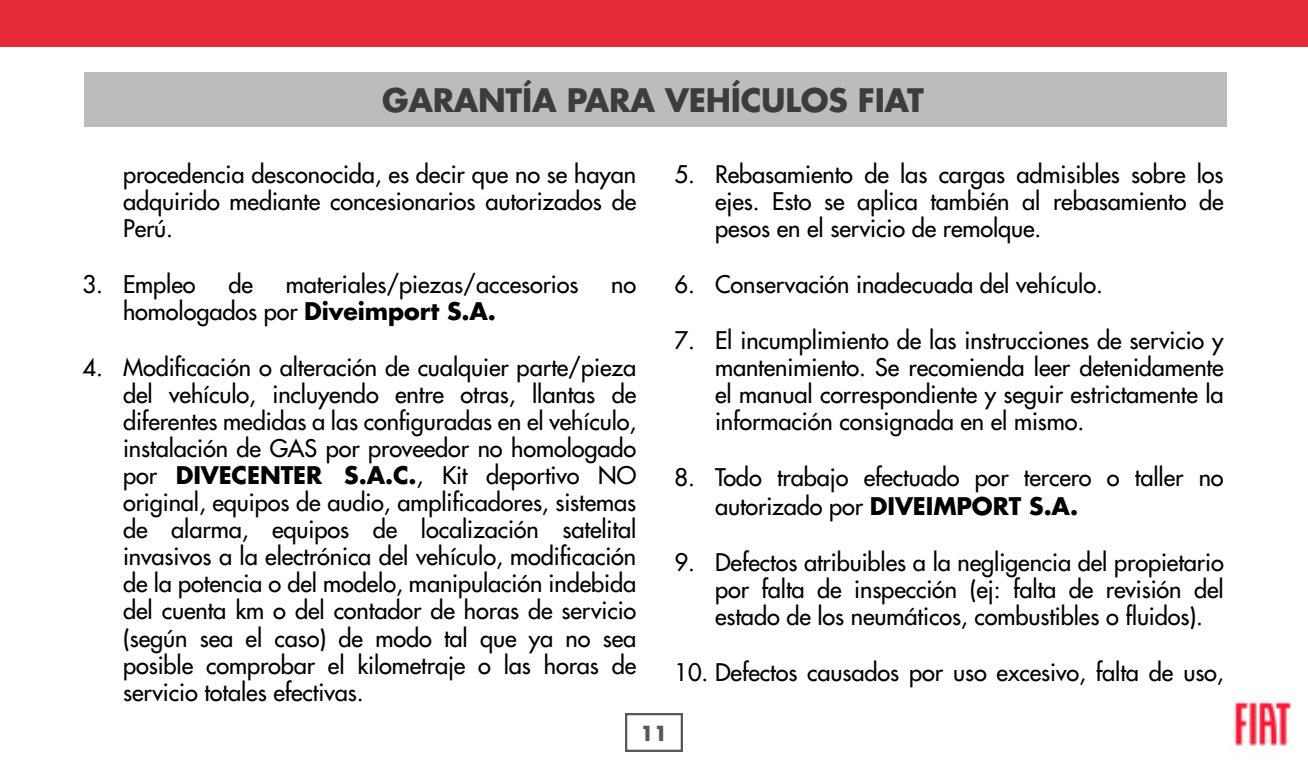
<style>
.page{position:relative;width:1308px;height:766px;background:#fff}
.page>*{position:absolute;margin:0;border:0;box-sizing:border-box;transform-origin:0 0}
.t1{font:700 31.5px "Futura Std";letter-spacing:-.01em;color:#3c3c3b}
.t2{font:500 23.62px/27px "Futura Std";letter-spacing:-.005em;color:#000;text-align:justify}
.t3{font:700 20.25px "Futura Std";color:#575756}
.s1{font-weight:700}
</style>
<div class="page">
<div style="left:625px;top:712px;width:58px;height:39px;border:2px solid #575756"></div>
<img style="left:1234px;top:701px;width:58px;height:45px">
<div style="left:0;top:0;width:1307px;height:46px;background:#e62a39"></div>
<div style="left:85px;top:72px;width:1142px;height:55px;background:#bcbcbc"></div>
<h1 class="t1" style="left:382px;top:79px;width:543px">GARANTÍA PARA VEHÍCULOS FIAT</h1>
<p class="t2" style="left:123px;top:161px;width:515px">procedencia desconocida, es decir que no se hayan adquirido mediante concesionarios autorizados de Perú.</p>
<p class="t2" style="left:83px;top:271px;width:114px">3. Empleo</p>
<p class="t2" style="left:228px;top:271px;width:26px">de</p>
<p class="t2" style="left:286px;top:271px;width:294px">materiales/piezas/accesorios</p>
<p class="t2" style="left:611px;top:271px;width:26px">no</p>
<p class="t2" style="left:123px;top:298px;width:374px">homologados por <span class="s1">Diveimport S.A.</span></p>
<p class="t2" style="left:123px;top:354px;width:515px;text-indent:-40px">4. Modificación o alteración de cualquier parte/pieza del vehículo, incluyendo entre otras, llantas de diferentes medidas a las configuradas en el vehículo, instalación de GAS por proveedor no homologado por <span class="s1">DIVECENTER S.A.C.</span>, Kit deportivo NO original, equipos de audio, amplificadores, sistemas de alarma, equipos de localización satelital invasivos a la electrónica del vehículo, modificación de la potencia o del modelo, manipulación indebida del cuenta km o del contador de horas de servicio (según sea el caso) de modo tal que ya no sea posible comprobar el kilometraje o las horas de servicio totales efectivas.</p>
<p class="t3" style="left:640px;top:719px;width:29px">11</p>
<p class="t2" style="left:715px;top:161px;width:510px;text-indent:-40px">5. Rebasamiento de las cargas admisibles sobre los ejes. Esto se aplica también al rebasamiento de pesos en el servicio de remolque.</p>
<p class="t2" style="left:674px;top:271px;width:430px">6. Conservación inadecuada del vehículo.</p>
<p class="t2" style="left:715px;top:327px;width:510px;text-indent:-40px">7. El incumplimiento de las instrucciones de servicio y mantenimiento. Se recomienda leer detenidamente el manual correspondiente y seguir estrictamente la información consignada en el mismo.</p>
<p class="t2" style="left:715px;top:463px;width:510px;line-height:28.3px;text-indent:-40px">8. Todo trabajo efectuado por tercero o taller no autorizado por <span class="s1">DIVEIMPORT S.A.</span></p>
<p class="t2" style="left:715px;top:548px;width:510px;text-indent:-40px">9. Defectos atribuibles a la negligencia del propietario por falta de inspección (ej: falta de revisión del estado de los neumáticos, combustibles o fluidos).</p>
<p class="t2" style="left:674px;top:658px;width:551px">10. Defectos causados por uso excesivo, falta de uso,</p>
</div>
